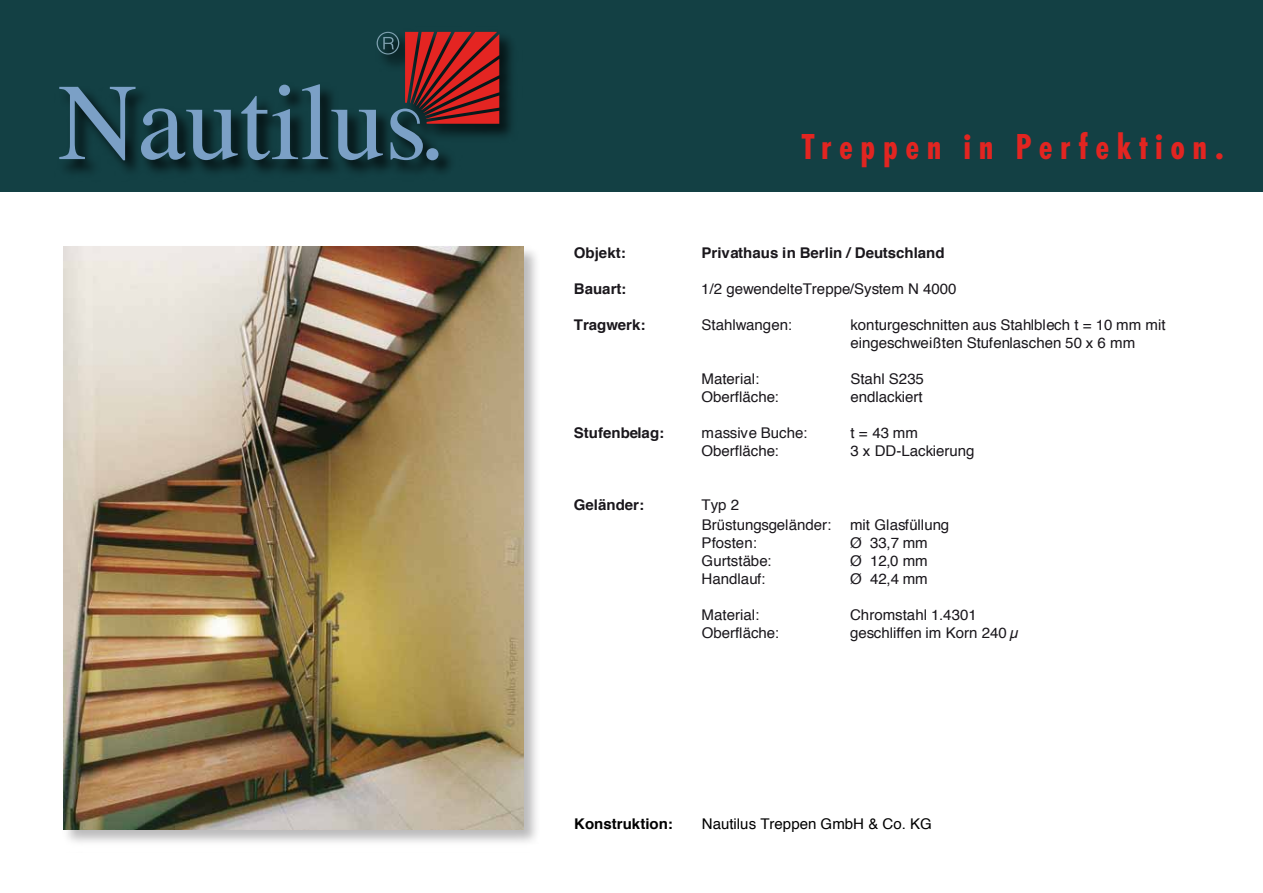
<style>
.page{position:relative;width:1263px;height:893px;background:#fff}
.page>*{position:absolute;margin:0;border:0;box-sizing:border-box;transform-origin:0 0}
.t1{font:700 condensed 37.5px "Futura T";letter-spacing:.2em;color:#e22521}
.t2{font:14.7px/18px "Helvetica";color:#1a171c}
.t3{font:700 14.7px "Helvetica";color:#1a171c}
.t4{font:14.7px "Helvetica";color:#000}
.t5{font:700 14.7px "Helvetica";color:#000}
</style>
<div class="page">
<img style="left:63px;top:246px;width:474px;height:597px">
<img style="left:64px;top:247px;width:459px;height:582px">
<div style="left:0;top:0;width:1263px;height:191px;background:#134044"></div>
<img style="left:66px;top:31px;width:445px;height:142px">
<svg style="left:59px;top:32px;width:440px;height:128px"></svg>
<h1 class="t1" style="left:802px;top:125px;width:424px">Treppen in Perfektion.</h1>
<p class="t3" style="left:574px;top:241px;width:53px">Objekt:</p>
<p class="t3" style="left:701px;top:241px;width:245px">Privathaus in Berlin / Deutschland</p>
<p class="t3" style="left:574px;top:277px;width:54px">Bauart:</p>
<p class="t2" style="left:701px;top:281px;width:257px">1/2 gewendelteTreppe/System N 4000</p>
<p class="t3" style="left:574px;top:313px;width:73px">Tragwerk:</p>
<p class="t2" style="left:701px;top:317px;width:92px">Stahlwangen:</p>
<p class="t2" style="left:850px;top:317px;width:317px">konturgeschnitten aus Stahlblech t = 10 mm mit eingeschweißten Stufenlaschen 50 x 6 mm</p>
<p class="t2" style="left:701px;top:371px;width:59px">Material:</p>
<p class="t2" style="left:850px;top:371px;width:75px">Stahl S235</p>
<p class="t2" style="left:701px;top:389px;width:79px">Oberfläche:</p>
<p class="t2" style="left:850px;top:389px;width:74px">endlackiert</p>
<p class="t3" style="left:574px;top:421px;width:92px">Stufenbelag:</p>
<p class="t2" style="left:701px;top:425px;width:107px">massive Buche:</p>
<p class="t2" style="left:850px;top:425px;width:69px">t = 43 mm</p>
<p class="t2" style="left:701px;top:443px;width:79px">Oberfläche:</p>
<p class="t2" style="left:850px;top:443px;width:126px">3 x DD-Lackierung</p>
<p class="t3" style="left:574px;top:493px;width:72px">Geländer:</p>
<p class="t2" style="left:701px;top:496px;width:131px;line-height:20px">Typ 2<br>Brüstungsgeländer:</p>
<p class="t2" style="left:850px;top:517px;width:101px">mit Glasfüllung</p>
<p class="t2" style="left:702px;top:535px;width:57px">Pfosten:</p>
<p class="t2" style="left:850px;top:535px;width:79px">Ø 33,7 mm</p>
<p class="t2" style="left:702px;top:553px;width:71px">Gurtstäbe:</p>
<p class="t2" style="left:850px;top:553px;width:79px">Ø 12,0 mm</p>
<p class="t2" style="left:702px;top:571px;width:65px">Handlauf:</p>
<p class="t2" style="left:850px;top:571px;width:79px">Ø 42,4 mm</p>
<p class="t2" style="left:702px;top:607px;width:59px">Material:</p>
<p class="t2" style="left:850px;top:607px;width:128px">Chromstahl 1.4301</p>
<p class="t2" style="left:702px;top:625px;width:79px">Oberfläche:</p>
<p class="t2" style="left:850px;top:625px;width:170px">geschliffen im Korn 240 µ</p>
<p class="t5" style="left:574px;top:812px;width:100px">Konstruktion:</p>
<p class="t4" style="left:702px;top:813px;width:232px">Nautilus Treppen GmbH &amp; Co. KG</p>
</div>
